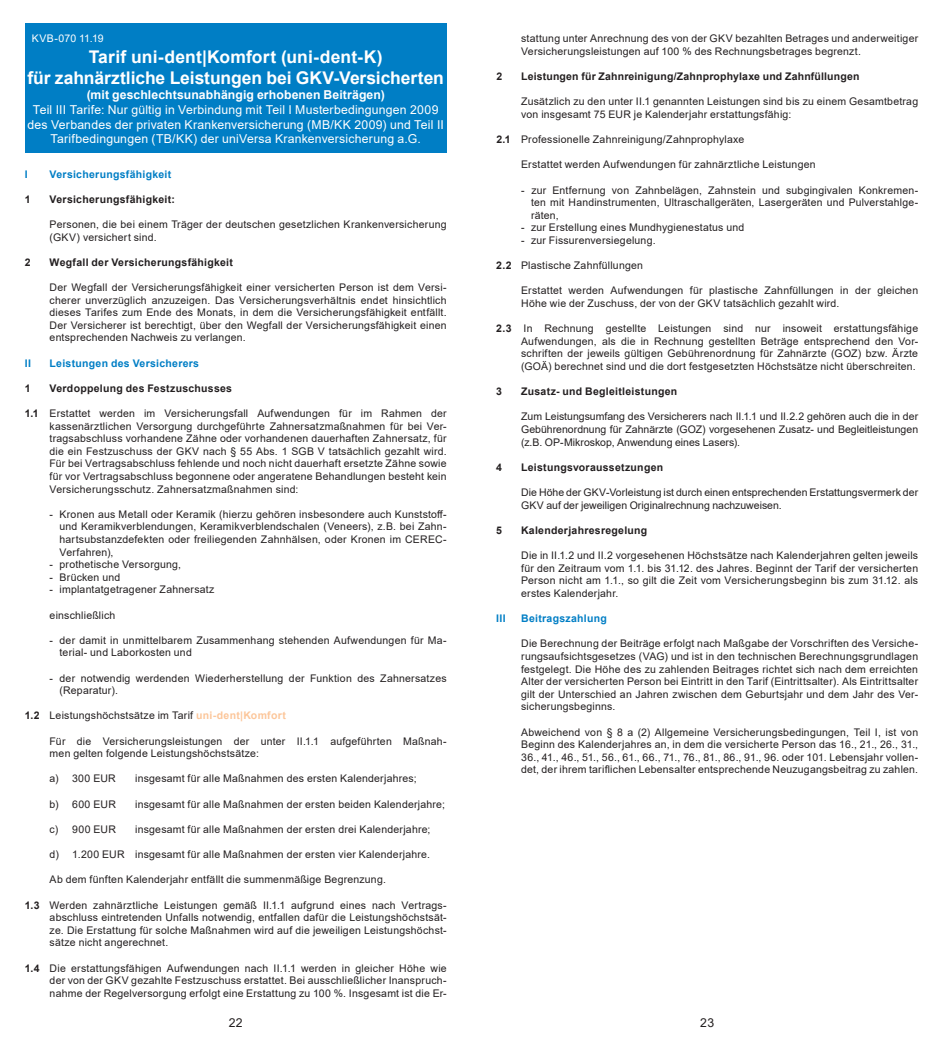
<style>
.page{position:relative;width:943px;height:1042px;background:#fff}
.page>*{position:absolute;margin:0;border:0;box-sizing:border-box;transform-origin:0 0}
.t1{font:700 17.5px/21px "Arial";letter-spacing:-.005em;color:#fff;text-align:center}
.t2{font:12.25px/14.7px "Arial";letter-spacing:.015em;color:#fff;text-align:center}
.t3{font:700 12.25px "Arial";letter-spacing:.005em;color:#fff}
.t4{font:12.25px "Arial";color:#231f20}
.t5{font:10.5px/12.6px "Arial";letter-spacing:.02em;color:#231f20;text-align:justify}
.t6{font:700 10.5px "Arial";letter-spacing:.025em;color:#231f20}
.t7{font:10.5px/12.6px "Arial";color:#231f20}
.t8{font:700 10.5px "Arial";letter-spacing:.025em;color:#007ec5}
.t9{font:10.5px "Arial";letter-spacing:.005em;color:#fff}
.s1{font-weight:700}
.s2{font-weight:700;color:#fcc69a}
</style>
<div class="page">
<div style="left:25px;top:24px;width:421px;height:129px;background:#007ec5"></div>
<p class="t9" style="left:32px;top:31px;width:73px">KVB-070 11.19</p>
<h1 class="t1" style="left:28px;top:47px;width:418px">Tarif uni-dent|Komfort (uni-dent-K)<br>für zahnärztliche Leistungen bei GKV-Versicherten</h1>
<p class="t3" style="left:87px;top:86px;width:299px">(mit geschlechtsunabhängig erhobenen Beiträgen)</p>
<p class="t2" style="left:27px;top:102px;width:418px">Teil III Tarife: Nur gültig in Verbindung mit Teil I Musterbedingungen 2009 des Verbandes der privaten Krankenversicherung (MB/KK 2009) und Teil II<br>Tarifbedingungen (TB/KK) der uniVersa Krankenversicherung a.G.</p>
<p class="t8" style="left:25px;top:166px;width:4px">I</p>
<p class="t8" style="left:50px;top:166px;width:123px">Versicherungsfähigkeit</p>
<p class="t6" style="left:25px;top:192px;width:7px">1</p>
<p class="t6" style="left:50px;top:192px;width:127px">Versicherungsfähigkeit:</p>
<p class="t5" style="left:50px;top:218px;width:398px">Personen, die bei einem Träger der deutschen gesetzlichen Krankenversicherung (GKV) versichert sind.</p>
<p class="t6" style="left:25px;top:255px;width:7px">2</p>
<p class="t6" style="left:50px;top:255px;width:185px">Wegfall der Versicherungsfähigkeit</p>
<p class="t5" style="left:50px;top:281px;width:398px">Der Wegfall der Versicherungsfähigkeit einer versicherten Person ist dem Versi&shy;cherer unverzüglich anzuzeigen. Das Versicherungsverhältnis endet hinsichtlich dieses Tarifes zum Ende des Monats, in dem die Versicherungsfähigkeit entfällt.<br>Der Versicherer ist berechtigt, über den Wegfall der Versicherungsfähigkeit einen entsprechenden Nachweis zu verlangen.</p>
<p class="t8" style="left:25px;top:355px;width:8px">II</p>
<p class="t8" style="left:50px;top:355px;width:151px">Leistungen des Versicherers</p>
<p class="t6" style="left:25px;top:381px;width:7px">1</p>
<p class="t6" style="left:50px;top:381px;width:184px">Verdoppelung des Festzuschusses</p>
<p class="t5" style="left:50px;top:407px;width:398px;text-indent:-25px"><span class="s1">1.1</span> Erstattet werden im Versicherungsfall Aufwendungen für im Rahmen der kassenärztlichen Versorgung durchgeführte Zahnersatzmaßnahmen für bei Ver&shy;tragsabschluss vorhandene Zähne oder vorhandenen dauerhaften Zahnersatz, für die ein Festzuschuss der GKV nach § 55 Abs. 1 SGB V tatsächlich gezahlt wird.<br>Für bei Vertragsabschluss fehlende und noch nicht dauerhaft ersetzte Zähne sowie für vor Vertragsabschluss begonnene oder angeratene Behandlungen besteht kein Versicherungsschutz. Zahnersatzmaßnahmen sind:</p>
<p class="t5" style="left:60px;top:508px;width:388px;text-indent:-10px">- Kronen aus Metall oder Keramik (hierzu gehören insbesondere auch Kunststoff&shy;und Keramikverblendungen, Keramikverblendschalen (Veneers), z.B. bei Zahn&shy;hartsubstanzdefekten oder freiliegenden Zahnhälsen, oder Kronen im CEREC-Verfahren),</p>
<p class="t5" style="left:50px;top:558px;width:133px">- prothetische Versorgung,</p>
<p class="t5" style="left:50px;top:571px;width:72px">- Brücken und</p>
<p class="t5" style="left:50px;top:583px;width:166px">- implantatgetragener Zahnersatz</p>
<p class="t5" style="left:50px;top:608px;width:67px">einschließlich</p>
<p class="t5" style="left:60px;top:634px;width:388px;text-indent:-10px">- der damit in unmittelbarem Zusammenhang stehenden Aufwendungen für Ma&shy;terial- und Laborkosten und</p>
<p class="t5" style="left:60px;top:671px;width:388px;text-indent:-10px">- der notwendig werdenden Wiederherstellung der Funktion des Zahnersatzes (Reparatur).</p>
<p class="t5" style="left:25px;top:709px;width:263px"><span class="s1">1.2</span> Leistungshöchstsätze im Tarif <span class="s2">uni-dent|Komfort</span></p>
<p class="t5" style="left:50px;top:734px;width:398px">Für die Versicherungsleistungen der unter II.1.1 aufgeführten Maßnah&shy;men gelten folgende Leistungshöchstsätze:</p>
<p class="t5" style="left:50px;top:772px;width:68px">a) 300 EUR</p>
<p class="t5" style="left:135px;top:772px;width:283px">insgesamt für alle Maßnahmen des ersten Kalenderjahres;</p>
<p class="t5" style="left:50px;top:797px;width:68px">b) 600 EUR</p>
<p class="t5" style="left:135px;top:797px;width:311px">insgesamt für alle Maßnahmen der ersten beiden Kalenderjahre;</p>
<p class="t5" style="left:50px;top:823px;width:68px">c) 900 EUR</p>
<p class="t5" style="left:135px;top:823px;width:297px">insgesamt für alle Maßnahmen der ersten drei Kalenderjahre;</p>
<p class="t5" style="left:50px;top:848px;width:382px">d) 1.200 EUR insgesamt für alle Maßnahmen der ersten vier Kalenderjahre.</p>
<p class="t5" style="left:50px;top:873px;width:338px">Ab dem fünften Kalenderjahr entfällt die summenmäßige Begrenzung.</p>
<p class="t5" style="left:50px;top:898px;width:398px;text-indent:-25px"><span class="s1">1.3</span> Werden zahnärztliche Leistungen gemäß II.1.1 aufgrund eines nach Vertrags&shy;abschluss eintretenden Unfalls notwendig, entfallen dafür die Leistungshöchstsät&shy;ze. Die Erstattung für solche Maßnahmen wird auf die jeweiligen Leistungshöchst&shy;sätze nicht angerechnet.</p>
<p class="t5" style="left:50px;top:961px;width:398px;text-indent:-25px"><span class="s1">1.4</span> Die erstattungsfähigen Aufwendungen nach II.1.1 werden in gleicher Höhe wie der von der GKV gezahlte Festzuschuss erstattet. Bei ausschließlicher Inanspruch&shy;nahme der Regelversorgung erfolgt eine Erstattung zu 100 %. Insgesamt ist die Er-</p>
<p class="t5" style="left:521px;top:32px;width:398px">stattung unter Anrechnung des von der GKV bezahlten Betrages und anderweitiger<br>Versicherungsleistungen auf 100 % des Rechnungsbetrages begrenzt.</p>
<p class="t6" style="left:496px;top:69px;width:7px">2</p>
<p class="t6" style="left:521px;top:69px;width:340px">Leistungen für Zahnreinigung/Zahnprophylaxe und Zahnfüllungen</p>
<p class="t5" style="left:521px;top:95px;width:398px">Zusätzlich zu den unter II.1 genannten Leistungen sind bis zu einem Gesamtbetrag von insgesamt 75 EUR je Kalenderjahr erstattungsfähig:</p>
<p class="t5" style="left:496px;top:133px;width:249px"><span class="s1">2.1</span> Professionelle Zahnreinigung/Zahnprophylaxe</p>
<p class="t5" style="left:521px;top:158px;width:296px">Erstattet werden Aufwendungen für zahnärztliche Leistungen</p>
<p class="t5" style="left:531px;top:184px;width:388px;text-indent:-10px">- zur Entfernung von Zahnbelägen, Zahnstein und subgingivalen Konkremen&shy;ten mit Handinstrumenten, Ultraschallgeräten, Lasergeräten und Pulverstahlge&shy;räten,</p>
<p class="t5" style="left:521px;top:221px;width:225px">- zur Erstellung eines Mundhygienestatus und</p>
<p class="t5" style="left:521px;top:234px;width:136px">- zur Fissurenversiegelung.</p>
<p class="t5" style="left:496px;top:259px;width:148px"><span class="s1">2.2</span> Plastische Zahnfüllungen</p>
<p class="t5" style="left:521px;top:284px;width:398px">Erstattet werden Aufwendungen für plastische Zahnfüllungen in der gleichen<br>Höhe wie der Zuschuss, der von der GKV tatsächlich gezahlt wird.</p>
<p class="t5" style="left:521px;top:322px;width:398px;text-indent:-25px"><span class="s1">2.3</span> In Rechnung gestellte Leistungen sind nur insoweit erstattungsfähige Aufwendungen, als die in Rechnung gestellten Beträge entsprechend den Vor&shy;schriften der jeweils gültigen Gebührenordnung für Zahnärzte (GOZ) bzw. Ärzte (GOÄ) berechnet sind und die dort festgesetzten Höchstsätze nicht überschreiten.</p>
<p class="t6" style="left:496px;top:384px;width:7px">3</p>
<p class="t6" style="left:521px;top:384px;width:158px">Zusatz- und Begleitleistungen</p>
<p class="t5" style="left:521px;top:410px;width:398px">Zum Leistungsumfang des Versicherers nach II.1.1 und II.2.2 gehören auch die in der Gebührenordnung für Zahnärzte (GOZ) vorgesehenen Zusatz- und Begleitleistungen (z.B. OP-Mikroskop, Anwendung eines Lasers).</p>
<p class="t6" style="left:496px;top:460px;width:7px">4</p>
<p class="t6" style="left:521px;top:460px;width:144px">Leistungsvoraussetzungen</p>
<p class="t7" style="left:521px;top:486px;width:398px">Die Höhe der GKV-Vorleistung ist durch einen entsprechenden Erstattungsvermerk der<br>GKV auf der jeweiligen Originalrechnung nachzuweisen.</p>
<p class="t6" style="left:496px;top:523px;width:7px">5</p>
<p class="t6" style="left:521px;top:523px;width:128px">Kalenderjahresregelung</p>
<p class="t5" style="left:521px;top:549px;width:398px">Die in II.1.2 und II.2 vorgesehenen Höchstsätze nach Kalenderjahren gelten jeweils für den Zeitraum vom 1.1. bis 31.12. des Jahres. Beginnt der Tarif der versicherten Person nicht am 1.1., so gilt die Zeit vom Versicherungsbeginn bis zum 31.12. als erstes Kalenderjahr.</p>
<p class="t8" style="left:496px;top:611px;width:11px">III</p>
<p class="t8" style="left:521px;top:611px;width:87px">Beitragszahlung</p>
<p class="t5" style="left:521px;top:637px;width:398px">Die Berechnung der Beiträge erfolgt nach Maßgabe der Vorschriften des Versiche&shy;rungsaufsichtsgesetzes (VAG) und ist in den technischen Berechnungsgrundlagen festgelegt. Die Höhe des zu zahlenden Beitrages richtet sich nach dem erreichten Alter der versicherten Person bei Eintritt in den Tarif (Eintrittsalter). Als Eintrittsalter gilt der Unterschied an Jahren zwischen dem Geburtsjahr und dem Jahr des Ver&shy;sicherungsbeginns.</p>
<p class="t5" style="left:521px;top:725px;width:398px">Abweichend von § 8 a (2) Allgemeine Versicherungsbedingungen, Teil I, ist von Beginn des Kalenderjahres an, in dem die versicherte Person das 16., 21., 26., 31., 36., 41., 46., 51., 56., 61., 66., 71., 76., 81., 86., 91., 96. oder 101. Lebensjahr vollen&shy;det, der ihrem tariflichen Lebensalter entsprechende Neuzugangsbeitrag zu zahlen.</p>
<p class="t4" style="left:229px;top:1014px;width:15px">22</p>
<p class="t4" style="left:700px;top:1014px;width:15px">23</p>
</div>
